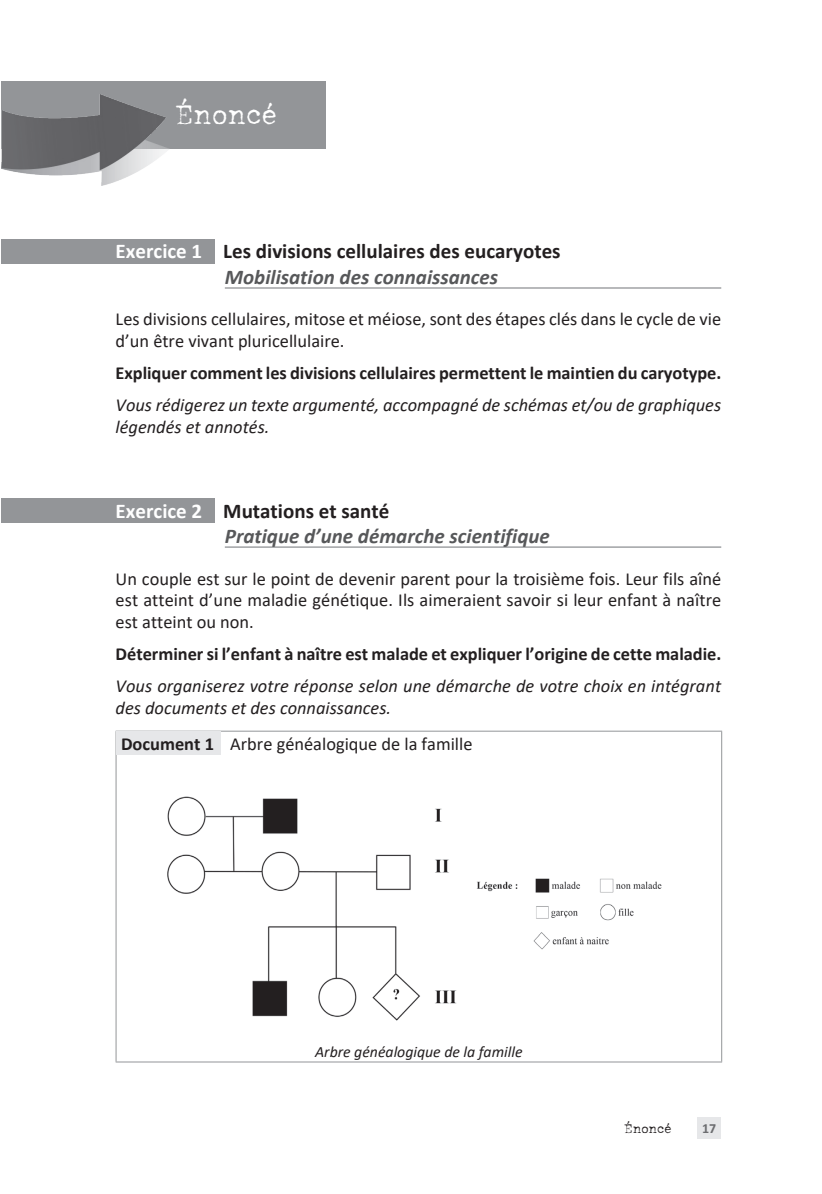
<style>
.page{position:relative;width:822px;height:1194px;background:#fff}
.page>*{position:absolute;margin:0;border:0;box-sizing:border-box;transform-origin:0 0}
.t1{font:26.25px "John Doe";color:#fff}
.t2{font:700 21px/25.2px "Calibri";color:#231f20}
.t3{font:italic 700 21px/25.2px "Calibri";color:#57585a}
.t4{font:18.38px/21.9px "Calibri";color:#231f20}
.t5{font:italic 18.38px/21.9px "Calibri";color:#231f20}
.t6{font:700 18.38px "Calibri";letter-spacing:-.005em;color:#231f20}
.t7{font:italic 15.75px "Calibri";color:#231f20}
.t8{font:700 14px "Calibri";color:#6c6d70}
.t9{font:12.25px "John Doe";color:#231f20}
.s1{color:#fff}
.s2{font-style:italic;color:#57585a}
.s3{font-style:normal;color:#fff}
.s4{font-style:normal;color:#231f20}
.s5{font-weight:700}
</style>
<div class="page">
<div style="left:697px;top:1117px;width:24px;height:21px;background:#e6e7e9"></div>
<div style="left:1px;top:81px;width:325px;height:68px;background:#939598"></div>
<div style="left:1px;top:239px;width:214px;height:24px;background:#939598"></div>
<hr style="left:225px;top:287px;width:496px;height:2px;background:#939598">
<div style="left:1px;top:498px;width:214px;height:24px;background:#939598"></div>
<hr style="left:225px;top:546px;width:496px;height:2px;background:#939598">
<hr style="left:116px;top:730px;width:606px;height:1px;background:#939598">
<hr style="left:116px;top:731px;width:1px;height:330px;background:#939598">
<hr style="left:721px;top:731px;width:1px;height:330px;background:#939598">
<hr style="left:116px;top:1061px;width:606px;height:1px;background:#939598">
<div style="left:116px;top:731px;width:104px;height:23px;background:#e6e7e9"></div>
<img style="left:167px;top:796px;width:290px;height:225px">
<img style="left:476px;top:878px;width:186px;height:72px">
<img style="left:1px;top:95px;width:168px;height:91px">
<h1 class="t1" style="left:175px;top:98px;width:103px">Énoncé</h1>
<p class="t2" style="left:225px;top:239px;width:337px;text-indent:-109px"><span class="s1">Exercice 1</span> Les divisions cellulaires des eucaryotes<br><span class="s2">Mobilisation des connaissances</span></p>
<p class="t4" style="left:116px;top:308px;width:607px">Les divisions cellulaires, mitose et méiose, sont des étapes clés dans le cycle de vie d’un être vivant pluricellulaire.</p>
<p class="t6" style="left:116px;top:361px;width:607px">Expliquer comment les divisions cellulaires permettent le maintien du caryotype.</p>
<p class="t5" style="left:116px;top:393px;width:607px">Vous rédigerez un texte argumenté, accompagné de schémas et/ou de graphiques légendés et annotés.</p>
<p class="t3" style="left:225px;top:498px;width:326px;text-indent:-109px"><span class="s3">Exercice 2</span> <span class="s4">Mutations et santé<br></span>Pratique d’une démarche scientifique</p>
<p class="t4" style="left:116px;top:567px;width:607px;text-align:justify">Un couple est sur le point de devenir parent pour la troisième fois. Leur fils aîné est atteint d’une maladie génétique. Ils aimeraient savoir si leur enfant à naître est atteint ou non.</p>
<p class="t6" style="left:116px;top:642px;width:607px">Déterminer si l’enfant à naître est malade et expliquer l’origine de cette maladie.</p>
<p class="t5" style="left:116px;top:674px;width:607px">Vous organiserez votre réponse selon une démarche de votre choix en intégrant des documents et des connaissances.</p>
<p class="t4" style="left:121px;top:732px;width:353px"><span class="s5">Document 1</span> Arbre généalogique de la famille</p>
<p class="t7" style="left:315px;top:1040px;width:209px">Arbre généalogique de la famille</p>
<p class="t9" style="left:624px;top:1120px;width:49px">Énoncé</p>
<p class="t8" style="left:702px;top:1119px;width:15px">17</p>
</div>
